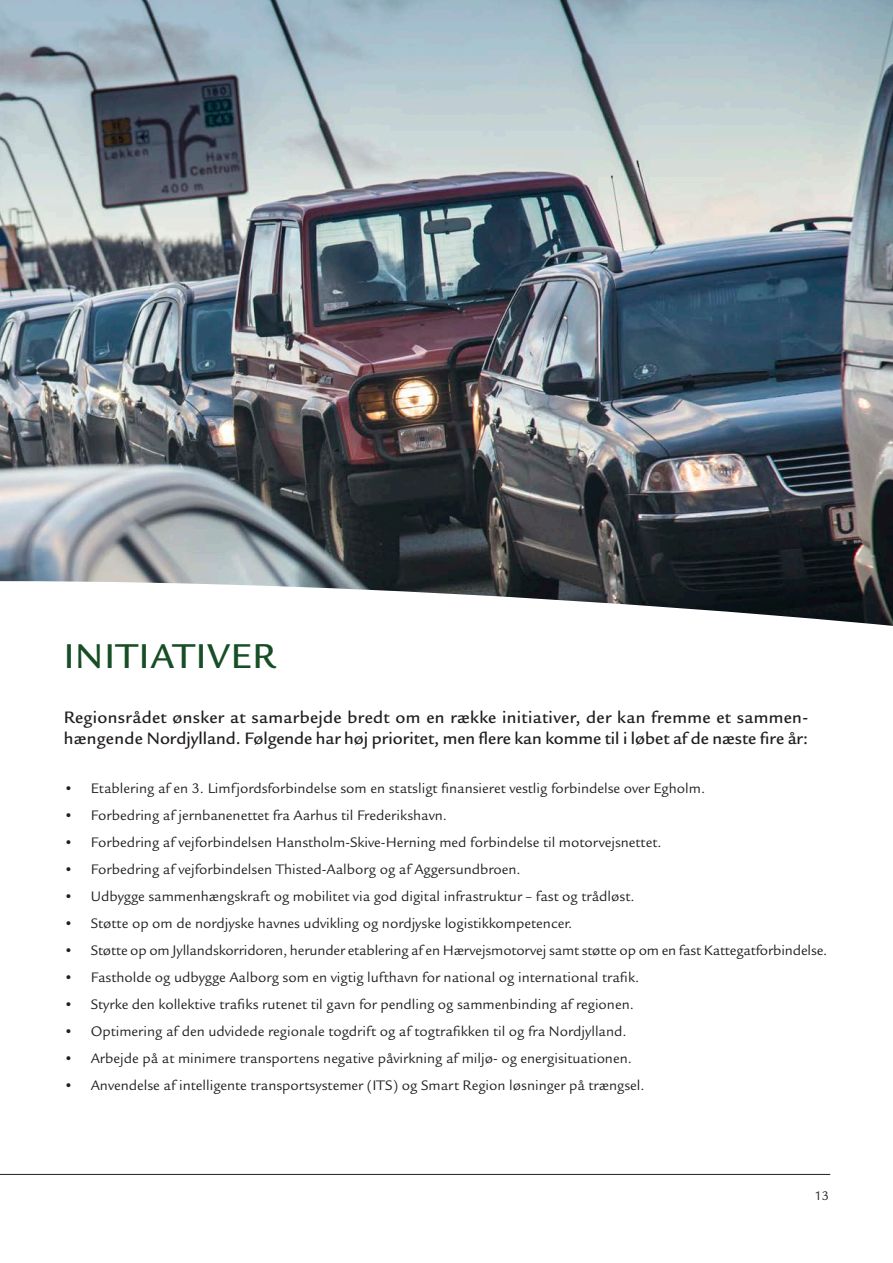
<style>
.page{position:relative;width:893px;height:1263px;background:#fff}
.page>*{position:absolute;margin:0;border:0;box-sizing:border-box;transform-origin:0 0}
._1_-_Overskrift_-_hv{font:500 37.5px "Legacy Sans ITC Std";letter-spacing:.03em;color:#174e26}
._2_-_Manchet_tekst{font:500 18px/21.6px "Legacy Sans ITC Std";letter-spacing:.02em;color:#231f20}
.t1{font:15px "Legacy Sans ITC Std";color:#231f20}
.t2{font:13.5px "Legacy Sans ITC Std";color:#231f20}
</style>
<div class="page">
<img style="left:0;top:0;width:893px;height:626px">
<hr style="left:0;top:1174px;width:830px;height:1px;background:#231f20">
<p class="_1_-_Overskrift_-_hv" style="left:64px;top:635px;width:214px">INITIATIVER</p>
<p class="_2_-_Manchet_tekst" style="left:64px;top:706px;width:746px">Regionsrådet ønsker at samarbejde bredt om en række initiativer, der kan fremme et sammen&shy;hængende Nordjylland. Følgende har høj prioritet, men flere kan komme til i løbet af de næste fire år:</p>
<p class="t1" style="left:64px;top:780px;width:643px">• Etablering af en 3. Limfjordsforbindelse som en statsligt finansieret vestlig forbindelse over Egholm.</p>
<p class="t1" style="left:64px;top:807px;width:385px">• Forbedring af jernbanenettet fra Aarhus til Frederikshavn.</p>
<p class="t1" style="left:64px;top:834px;width:599px">• Forbedring af vejforbindelsen Hanstholm-Skive-Herning med forbindelse til motorvejsnettet.</p>
<p class="t1" style="left:64px;top:861px;width:458px">• Forbedring af vejforbindelsen Thisted-Aalborg og af Aggersundbroen.</p>
<p class="t1" style="left:64px;top:888px;width:572px">• Udbygge sammenhængskraft og mobilitet via god digital infrastruktur – fast og trådløst.</p>
<p class="t1" style="left:64px;top:915px;width:510px">• Støtte op om de nordjyske havnes udvikling og nordjyske logistikkompetencer.</p>
<p class="t1" style="left:64px;top:942px;width:765px">• Støtte op om Jyllandskorridoren, herunder etablering af en Hærvejsmotorvej samt støtte op om en fast Kattegatforbindelse.</p>
<p class="t1" style="left:64px;top:969px;width:577px">• Fastholde og udbygge Aalborg som en vigtig lufthavn for national og international trafik.</p>
<p class="t1" style="left:64px;top:996px;width:572px">• Styrke den kollektive trafiks rutenet til gavn for pendling og sammenbinding af regionen.</p>
<p class="t1" style="left:64px;top:1023px;width:564px">• Optimering af den udvidede regionale togdrift og af togtrafikken til og fra Nordjylland.</p>
<p class="t1" style="left:64px;top:1050px;width:570px">• Arbejde på at minimere transportens negative påvirkning af miljø- og energisituationen.</p>
<p class="t1" style="left:64px;top:1077px;width:582px">• Anvendelse af intelligente transportsystemer (ITS) og Smart Region løsninger på trængsel.</p>
<p class="t2" style="left:814px;top:1188px;width:16px">13</p>
</div>
